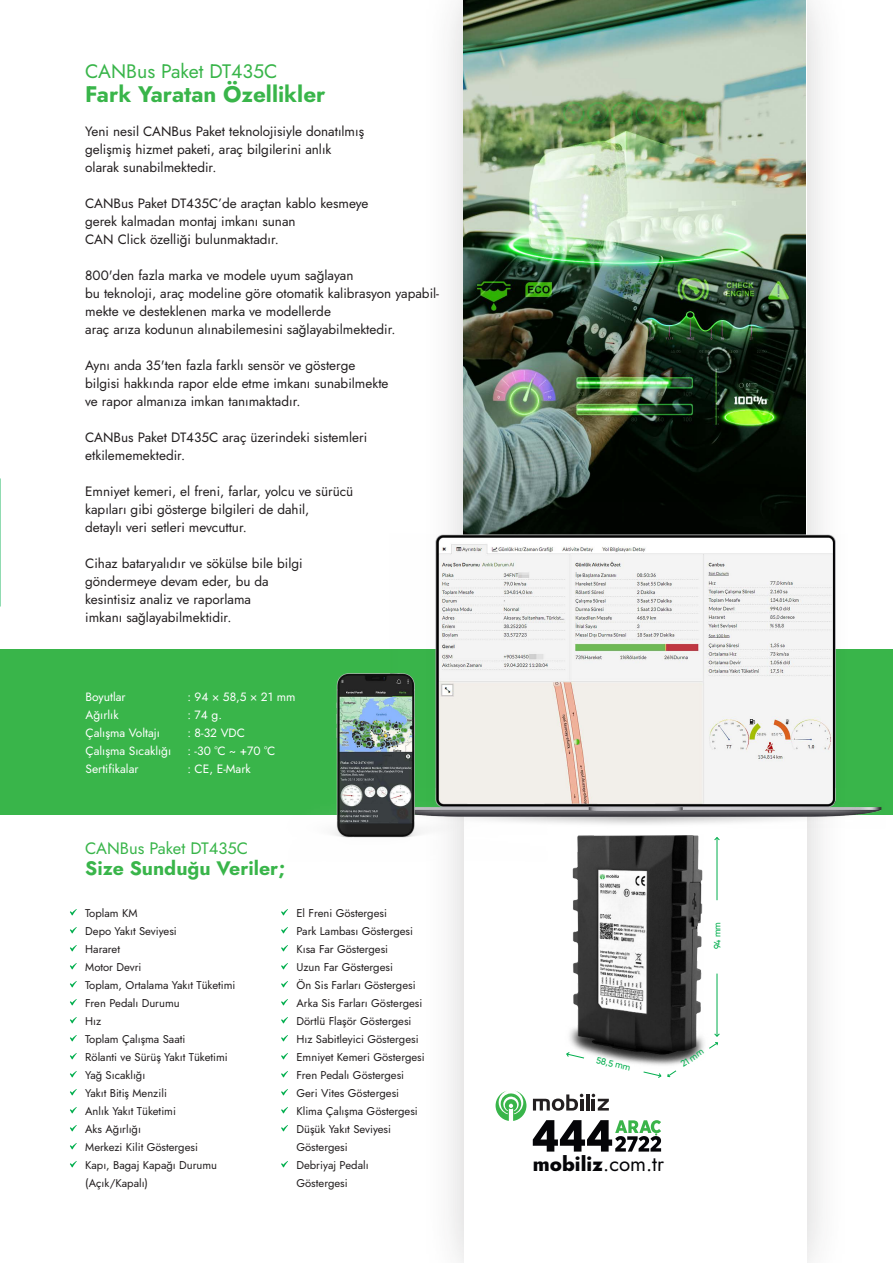
<style>
.page{position:relative;width:893px;height:1263px;background:#fff}
.page>*{position:absolute;margin:0;border:0;box-sizing:border-box;transform-origin:0 0}
.t1{font:700 22.5px "Jost";color:#39b54a}
.t2{font:800 20.4px "Jost";color:#050508}
.t3{font:700 19.5px "Jost";color:#39b54a}
.t4{font:19.5px "Jost";color:#39b54a}
.t5{font:16.5px "Jost";color:#39b54a}
.t6{font:13.5px/18px "Jost";color:#231f20}
.t7{font:12px/18px "Jost";color:#fff}
.t8{font:11.25px/18px "Jost";color:#231f20}
.t9{font:500 9px "Gilroy";color:#00ae4d}
.s1{font-weight:400}
</style>
<div class="page">
<div style="left:0;top:649px;width:893px;height:165px;background:#39b54a"></div>
<div style="left:450px;top:0;width:371px;height:1263px;background:#f0eff0"></div>
<div style="left:464px;top:1px;width:343px;height:1262px;background:#fff"></div>
<svg style="left:70px;top:909px;width:7px;height:6px"></svg>
<svg style="left:70px;top:927px;width:7px;height:6px"></svg>
<svg style="left:70px;top:945px;width:7px;height:6px"></svg>
<svg style="left:70px;top:963px;width:7px;height:6px"></svg>
<svg style="left:70px;top:981px;width:7px;height:6px"></svg>
<svg style="left:70px;top:999px;width:7px;height:6px"></svg>
<svg style="left:70px;top:1017px;width:7px;height:6px"></svg>
<svg style="left:70px;top:1035px;width:7px;height:6px"></svg>
<svg style="left:70px;top:1053px;width:7px;height:6px"></svg>
<svg style="left:70px;top:1071px;width:7px;height:6px"></svg>
<svg style="left:70px;top:1089px;width:7px;height:6px"></svg>
<svg style="left:70px;top:1107px;width:7px;height:6px"></svg>
<svg style="left:70px;top:1125px;width:7px;height:6px"></svg>
<svg style="left:70px;top:1143px;width:7px;height:6px"></svg>
<svg style="left:70px;top:1161px;width:7px;height:6px"></svg>
<svg style="left:281px;top:909px;width:7px;height:6px"></svg>
<svg style="left:281px;top:927px;width:7px;height:6px"></svg>
<svg style="left:281px;top:945px;width:7px;height:6px"></svg>
<svg style="left:281px;top:963px;width:7px;height:6px"></svg>
<svg style="left:281px;top:981px;width:7px;height:6px"></svg>
<svg style="left:281px;top:999px;width:7px;height:6px"></svg>
<svg style="left:281px;top:1017px;width:7px;height:6px"></svg>
<svg style="left:281px;top:1035px;width:7px;height:6px"></svg>
<svg style="left:281px;top:1053px;width:7px;height:6px"></svg>
<svg style="left:281px;top:1071px;width:7px;height:6px"></svg>
<svg style="left:281px;top:1089px;width:7px;height:6px"></svg>
<svg style="left:281px;top:1107px;width:7px;height:6px"></svg>
<svg style="left:281px;top:1125px;width:7px;height:6px"></svg>
<svg style="left:281px;top:1161px;width:7px;height:6px"></svg>
<hr style="left:586px;top:1094px;width:3px;height:16px;background:#231f20">
<svg style="left:533px;top:1094px;width:50px;height:17px"></svg>
<svg style="left:592px;top:1094px;width:17px;height:16px"></svg>
<svg style="left:496px;top:1090px;width:30px;height:31px"></svg>
<img style="left:569px;top:892px;width:149px;height:174px">
<svg style="left:566px;top:1051px;width:19px;height:8px"></svg>
<svg style="left:643px;top:1070px;width:34px;height:8px"></svg>
<hr style="left:717px;top:837px;width:1px;height:63px;background:#00ae4d">
<hr style="left:717px;top:973px;width:1px;height:63px;background:#00ae4d">
<svg style="left:708px;top:1033px;width:12px;height:16px"></svg>
<img style="left:464px;top:1px;width:342px;height:501px">
<img style="left:276px;top:502px;width:617px;height:390px">
<svg style="left:533px;top:1120px;width:128px;height:31px"></svg>
<h3 class="t4" style="left:85px;top:58px;width:194px">CANBus Paket DT435C</h3>
<h1 class="t1" style="left:85px;top:79px;width:242px">Fark Yaratan Özellikler</h1>
<p class="t6" style="left:85px;top:123px;width:280px">Yeni nesil CANBus Paket teknolojisiyle donatılmış gelişmiş hizmet paketi, araç bilgilerini anlık olarak sunabilmektedir.</p>
<p class="t6" style="left:85px;top:195px;width:285px">CANBus Paket DT435C’de araçtan kablo kesmeye gerek kalmadan montaj imkanı sunan<br>CAN Click özelliği bulunmaktadır.</p>
<p class="t6" style="left:85px;top:267px;width:355px">800'den fazla marka ve modele uyum sağlayan<br>bu teknoloji, araç modeline göre otomatik kalibrasyon yapabil&shy;mekte ve desteklenen marka ve modellerde<br>araç arıza kodunun alınabilemesini sağlayabilmektedir.</p>
<p class="t6" style="left:85px;top:357px;width:305px">Aynı anda 35'ten fazla farklı sensör ve gösterge bilgisi hakkında rapor elde etme imkanı sunabilmekte ve rapor almanıza imkan tanımaktadır.</p>
<p class="t6" style="left:85px;top:429px;width:284px">CANBus Paket DT435C araç üzerindeki sistemleri etkilememektedir.</p>
<p class="t6" style="left:85px;top:483px;width:270px">Emniyet kemeri, el freni, farlar, yolcu ve sürücü kapıları gibi gösterge bilgileri de dahil,<br>detaylı veri setleri mevcuttur.</p>
<p class="t6" style="left:85px;top:555px;width:219px">Cihaz bataryalıdır ve sökülse bile bilgi göndermeye devam eder, bu da kesintisiz analiz ve raporlama<br>imkanı sağlayabilmektidir.</p>
<p class="t7" style="left:86px;top:688px;width:87px">Boyutlar<br>Ağırlık<br>Çalışma Voltajı<br>Çalışma Sıcaklığı<br>Sertifikalar</p>
<p class="t7" style="left:187px;top:688px;width:109px">: 94 × 58,5 × 21 mm : 74 g.<br>: 8-32 VDC<br>: -30 °C ~ +70 °C<br>: CE, E-Mark</p>
<p class="t5" style="left:85px;top:836px;width:164px">CANBus Paket DT435C</p>
<h3 class="t3" style="left:85px;top:854px;width:202px">Size Sunduğu Veriler;</h3>
<p class="t8" style="left:85px;top:904px;width:152px">Toplam KM<br>Depo Yakıt Seviyesi<br>Hararet<br>Motor Devri<br>Toplam, Ortalama Yakıt Tüketimi<br>Fren Pedalı Durumu<br>Hız<br>Toplam Çalışma Saati<br>Rölanti ve Sürüş Yakıt Tüketimi<br>Yağ Sıcaklığı<br>Yakıt Bitiş Menzili<br>Anlık Yakıt Tüketimi<br>Aks Ağırlığı<br>Merkezi Kilit Göstergesi<br>Kapı, Bagaj Kapağı Durumu (Açık/Kapalı)</p>
<p class="t8" style="left:296px;top:904px;width:130px">El Freni Göstergesi<br>Park Lambası Göstergesi<br>Kısa Far Göstergesi<br>Uzun Far Göstergesi<br>Ön Sis Farları Göstergesi<br>Arka Sis Farları Göstergesi<br>Dörtlü Flaşör Göstergesi<br>Hız Sabitleyici Göstergesi<br>Emniyet Kemeri Göstergesi<br>Fren Pedalı Göstergesi<br>Geri Vites Göstergesi<br>Klima Çalışma Göstergesi<br>Düşük Yakıt Seviyesi<br>Göstergesi<br>Debriyaj Pedalı<br>Göstergesi</p>
<p class="t9" style="left:712px;top:949px;width:29px;rotate:-90deg">94 mm</p>
<p class="t9" style="left:598px;top:1054px;width:36px;rotate:13deg">58,5 mm</p>
<p class="t9" style="left:679px;top:1060px;width:27px;rotate:-34deg">21 mm</p>
<h2 class="t2" style="left:533px;top:1149px;width:133px">mobiliz<span class="s1">.com.tr</span></h2>
</div>
